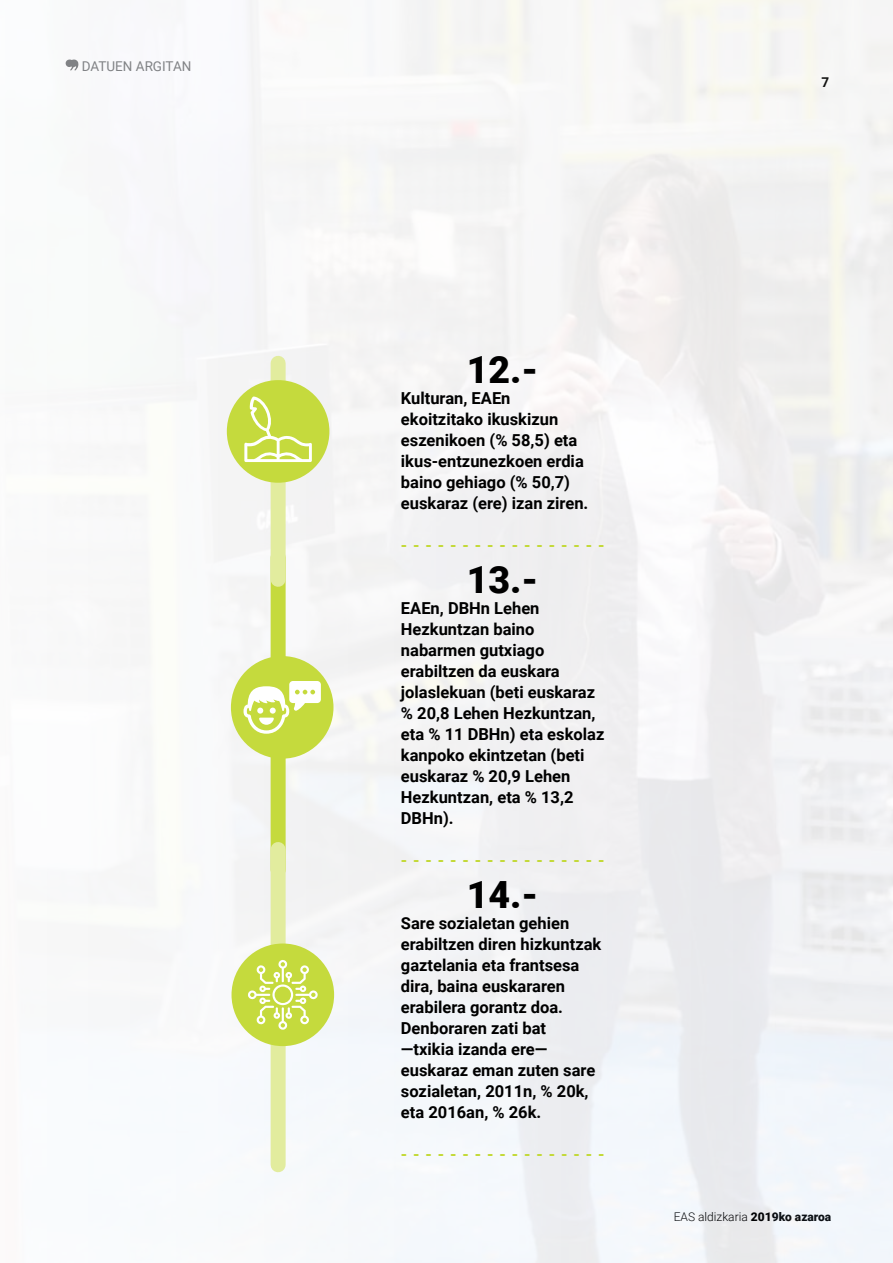
<style>
.page{position:relative;width:893px;height:1263px;background:#fff}
.page>*{position:absolute;margin:0;border:0;box-sizing:border-box;transform-origin:0 0}
.t1{font:900 37.5px "Roboto";color:#000}
.t2{font:700 16.5px/21px "Roboto";color:#000}
.t3{font:700 16.5px "Roboto";color:#c1d82f}
.t4{font:13.5px "Roboto";color:#808285}
.t5{font:700 13.5px "Roboto";color:#000}
.t6{font:300 12px "Roboto";color:#000}
.s1{font-weight:900}
</style>
<div class="page">
<img style="left:176px;top:0;width:717px;height:1263px">
<svg style="left:65px;top:59px;width:14px;height:12px"></svg>
<div style="left:271px;top:557px;width:15px;height:313px;background:#c5da3d"></div>
<div style="left:271px;top:363px;width:15px;height:216px;background:#e2ec9e"></div>
<div style="left:271px;top:849px;width:15px;height:316px;background:#e2ec9e"></div>
<div style="left:227px;top:380px;width:102px;height:103px;background:#c5da3d;border-radius:50%"></div>
<svg style="left:244px;top:396px;width:68px;height:66px"></svg>
<div style="left:231px;top:656px;width:102px;height:103px;background:#c5da3d;border-radius:50%"></div>
<svg style="left:243px;top:681px;width:78px;height:53px"></svg>
<div style="left:232px;top:943px;width:102px;height:103px;background:#c5da3d;border-radius:50%"></div>
<svg style="left:248px;top:960px;width:70px;height:70px"></svg>
<p class="t4" style="left:82px;top:56px;width:111px">DATUEN ARGITAN</p>
<p class="t5" style="left:821px;top:72px;width:9px">7</p>
<h1 class="t1" style="left:467px;top:343px;width:73px">12.-</h1>
<p class="t2" style="left:401px;top:387px;width:189px">Kulturan, EAEn ekoitzitako ikuskizun eszenikoen (% 58,5) eta ikus-entzunezkoen erdia baino gehiago (% 50,7) euskaraz (ere) izan ziren.</p>
<p class="t3" style="left:401px;top:533px;width:205px">-----------------</p>
<h1 class="t1" style="left:467px;top:553px;width:73px">13.-</h1>
<p class="t2" style="left:401px;top:597px;width:205px">EAEn, DBHn Lehen<br>Hezkuntzan baino nabarmen gutxiago erabiltzen da euskara jolaslekuan (beti euskaraz % 20,8 Lehen Hezkuntzan, eta % 11 DBHn) eta eskolaz kanpoko ekintzetan (beti euskaraz % 20,9 Lehen<br>Hezkuntzan, eta % 13,2<br>DBHn).</p>
<p class="t3" style="left:401px;top:848px;width:205px">-----------------</p>
<h1 class="t1" style="left:467px;top:868px;width:73px">14.-</h1>
<p class="t2" style="left:401px;top:912px;width:202px">Sare sozialetan gehien erabiltzen diren hizkuntzak gaztelania eta frantsesa dira, baina euskararen erabilera gorantz doa.<br>Denboraren zati bat —txikia izanda ere— euskaraz eman zuten sare sozialetan, 2011n, % 20k, eta 2016an, % 26k.</p>
<p class="t3" style="left:401px;top:1142px;width:205px">-----------------</p>
<p class="t6" style="left:674px;top:1208px;width:159px">EAS aldizkaria <span class="s1">2019ko azaroa</span></p>
</div>
